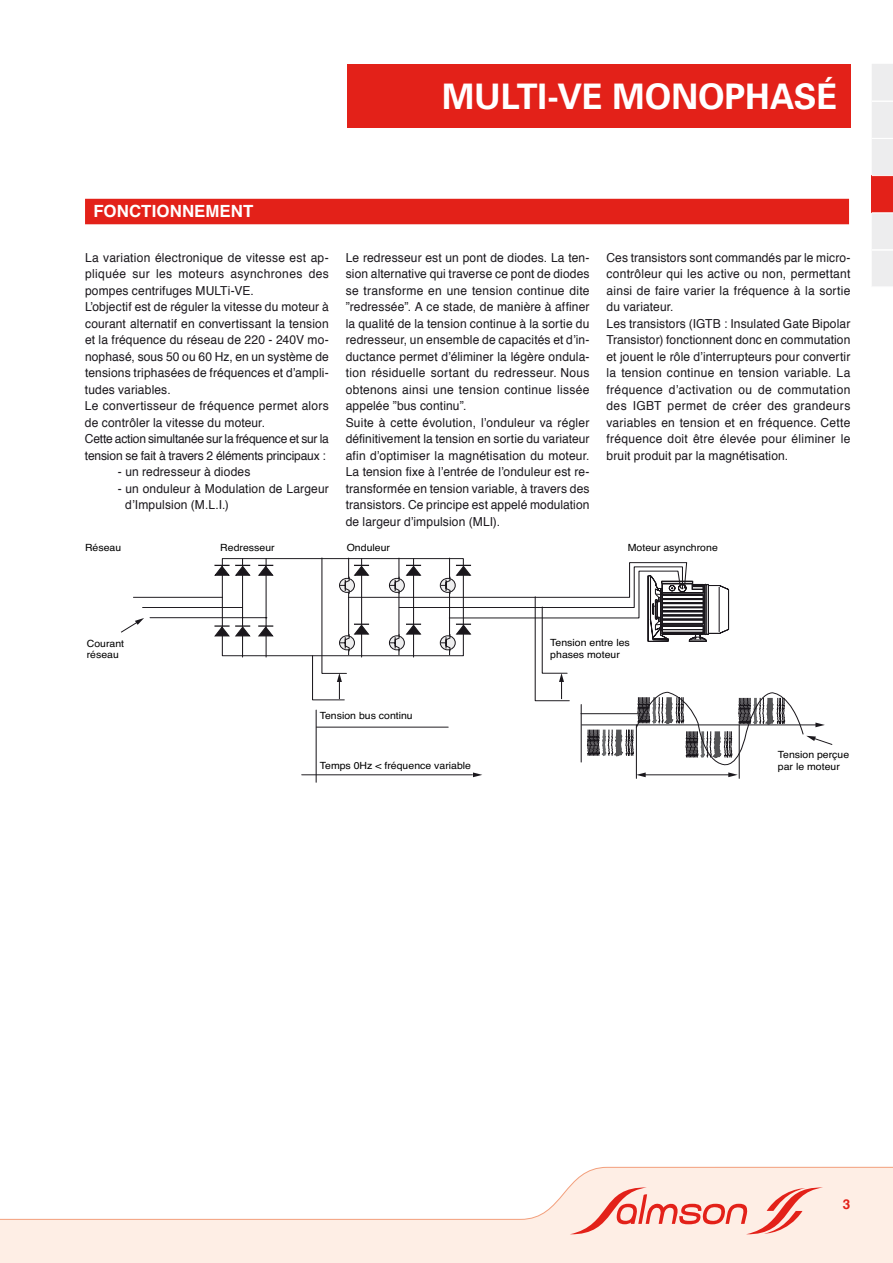
<style>
.page{position:relative;width:893px;height:1263px;background:#fff}
.page>*{position:absolute;margin:0;border:0;box-sizing:border-box;transform-origin:0 0}
.t1{font:700 35.25px "Univers";color:#fff}
.t2{font:700 16.8px "Helvetica";letter-spacing:.005em;color:#fff}
.t3{font:700 13.5px "Helvetica";color:#e32119}
.t4{font:12.45px/16.5px "Helvetica";letter-spacing:.01em;color:#1a171c}
.t5{font:9.9px/11.2px "Helvetica";color:#000;scale:1.06 1}
</style>
<div class="page">
<div style="left:222px;top:558px;width:242px;height:98px;border:1px solid #1a171c"></div>
<hr style="left:242px;top:559px;width:1px;height:98px;background:#1a171c">
<hr style="left:266px;top:559px;width:1px;height:98px;background:#1a171c">
<hr style="left:133px;top:597px;width:90px;height:1px;background:#1a171c">
<hr style="left:143px;top:607px;width:99px;height:1px;background:#1a171c">
<hr style="left:150px;top:617px;width:117px;height:1px;background:#1a171c">
<svg style="left:121px;top:618px;width:23px;height:15px"></svg>
<hr style="left:636px;top:725px;width:1px;height:53px;background:#1a171c">
<hr style="left:739px;top:725px;width:1px;height:53px;background:#1a171c">
<hr style="left:316px;top:710px;width:1px;height:72px;background:#1a171c">
<hr style="left:302px;top:774px;width:170px;height:1px;background:#1a171c">
<svg style="left:214px;top:565px;width:37px;height:12px"></svg>
<svg style="left:258px;top:565px;width:16px;height:12px"></svg>
<svg style="left:214px;top:625px;width:37px;height:12px"></svg>
<svg style="left:258px;top:625px;width:16px;height:12px"></svg>
<svg style="left:312px;top:558px;width:521px;height:219px"></svg>
<div style="left:347px;top:64px;width:503px;height:64px;background:#e32119"></div>
<div style="left:85px;top:199px;width:764px;height:25px;background:#e32119"></div>
<svg style="left:0;top:1166px;width:893px;height:97px"></svg>
<svg style="left:872px;top:64px;width:21px;height:222px"></svg>
<h1 class="t1" style="left:442px;top:76px;width:397px">MULTI-VE MONOPHASÉ</h1>
<h2 class="t2" style="left:94px;top:196px;width:161px">FONCTIONNEMENT</h2>
<p class="t4" style="left:85px;top:249px;width:245px">La variation électronique de vitesse est ap&shy;pliquée sur les moteurs asynchrones des pompes centrifuges MULTi-VE.<br>L’objectif est de réguler la vitesse du moteur à courant alternatif en convertissant la tension et la fréquence du réseau de 220 - 240V mo&shy;nophasé, sous 50 ou 60 Hz, en un système de tensions triphasées de fréquences et d’ampli&shy;tudes variables.<br>Le convertisseur de fréquence permet alors de contrôler la vitesse du moteur.<br>Cette action simultanée sur la fréquence et sur la tension se fait à travers 2 éléments principaux :</p>
<p class="t4" style="left:118px;top:463px;width:134px">- un redresseur à diodes</p>
<p class="t4" style="left:125px;top:480px;width:205px;text-indent:-7px">- un onduleur à Modulation de Largeur d’Impulsion (M.L.I.)</p>
<p class="t4" style="left:346px;top:249px;width:245px">Le redresseur est un pont de diodes. La ten&shy;sion alternative qui traverse ce pont de diodes se transforme en une tension continue dite ”redressée”. A ce stade, de manière à affiner la qualité de la tension continue à la sortie du redresseur, un ensemble de capacités et d’in&shy;ductance permet d’éliminer la légère ondula&shy;tion résiduelle sortant du redresseur. Nous obtenons ainsi une tension continue lissée appelée ”bus continu”.<br>Suite à cette évolution, l’onduleur va régler définitivement la tension en sortie du variateur afin d’optimiser la magnétisation du moteur.<br>La tension fixe à l’entrée de l’onduleur est re&shy;transformée en tension variable, à travers des transistors. Ce principe est appelé modulation de largeur d’impulsion (MLI).</p>
<p class="t4" style="left:606px;top:249px;width:245px">Ces transistors sont commandés par le micro&shy;contrôleur qui les active ou non, permettant ainsi de faire varier la fréquence à la sortie du variateur.<br>Les transistors (IGTB : Insulated Gate Bipolar Transistor) fonctionnent donc en commutation et jouent le rôle d’interrupteurs pour convertir la tension continue en tension variable. La fréquence d’activation ou de commutation des IGBT permet de créer des grandeurs variables en tension et en fréquence. Cette fréquence doit être élevée pour éliminer le bruit produit par la magnétisation.</p>
<p class="t5" style="left:85px;top:542px;width:36px">Réseau</p>
<p class="t5" style="left:87px;top:637px;width:37px">Courant réseau</p>
<p class="t5" style="left:220px;top:542px;width:53px">Redresseur</p>
<p class="t5" style="left:347px;top:542px;width:42px">Onduleur</p>
<p class="t5" style="left:628px;top:541px;width:86px">Moteur asynchrone</p>
<p class="t5" style="left:320px;top:709px;width:89px">Tension bus continu</p>
<p class="t5" style="left:320px;top:759px;width:144px">Temps 0Hz &lt; fréquence variable</p>
<p class="t5" style="left:550px;top:637px;width:77px">Tension entre les phases moteur</p>
<p class="t5" style="left:778px;top:749px;width:69px">Tension perçue par le moteur</p>
<p class="t3" style="left:843px;top:1192px;width:9px">3</p>
</div>
